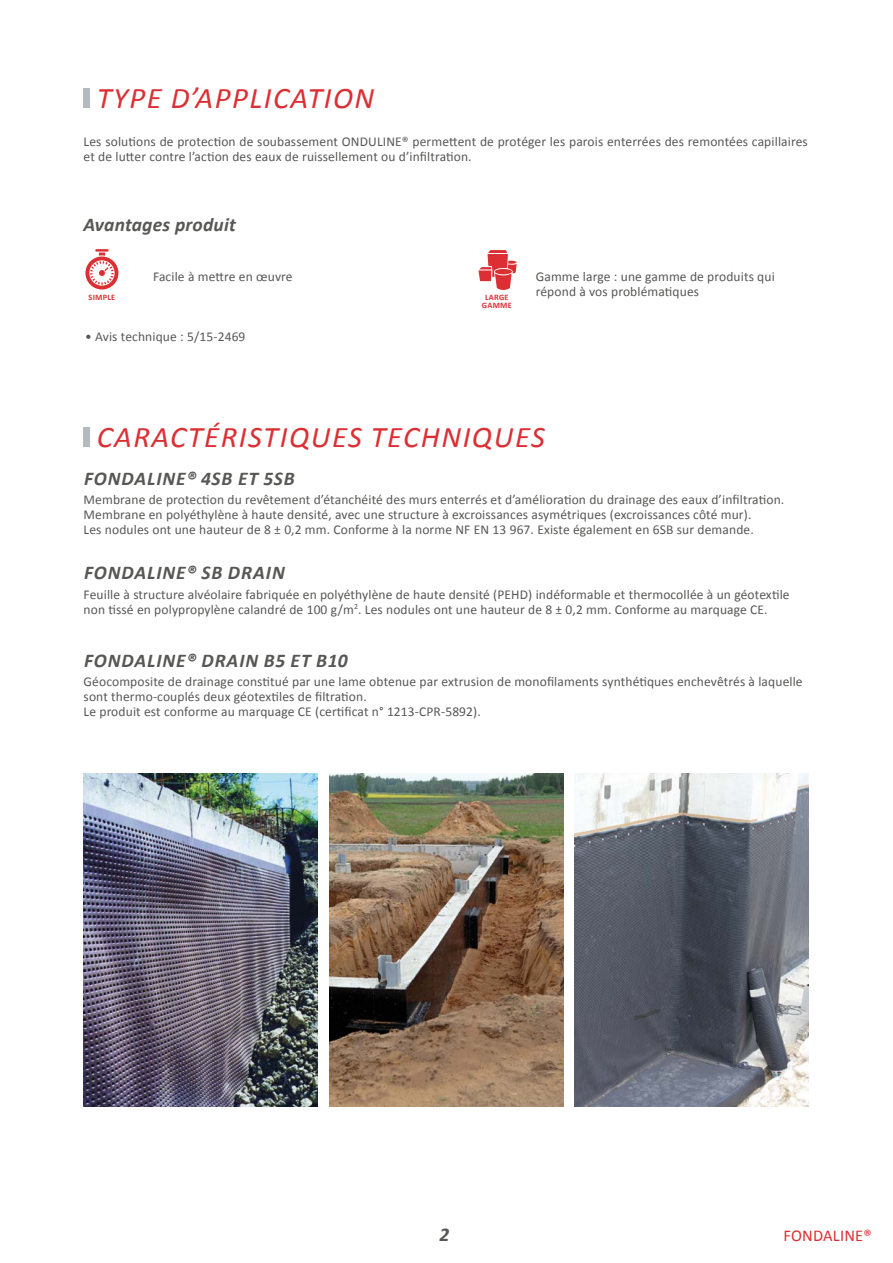
<style>
.page{position:relative;width:893px;height:1263px;background:#fff}
.page>*{position:absolute;margin:0;border:0;box-sizing:border-box;transform-origin:0 0}
.t1{font:italic 30px "Calibri";letter-spacing:.05em;color:#dc2f34}
.t2{font:italic 700 19.5px "Calibri";letter-spacing:.05em;color:#575756}
.t3{font:italic 700 19.5px "Calibri";letter-spacing:.01em;color:#575756}
.t4{font:16.5px "Calibri";letter-spacing:.01em;color:#dc2f34}
.t5{font:13.5px/15px "Calibri";letter-spacing:.01em;color:#575756}
.t6{font:700 8.4px/7.6px "Calibri";letter-spacing:.03em;color:#dc2f34;text-align:center}
</style>
<div class="page">
<div style="left:84px;top:89px;width:6px;height:19px;background:#b4babf"></div>
<div style="left:84px;top:428px;width:6px;height:19px;background:#b4babf"></div>
<img style="left:84px;top:774px;width:233px;height:332px">
<img style="left:329px;top:774px;width:234px;height:332px">
<img style="left:575px;top:774px;width:234px;height:332px">
<svg style="left:85px;top:249px;width:33px;height:40px"></svg>
<svg style="left:478px;top:250px;width:39px;height:40px"></svg>
<h1 class="t1" style="left:97px;top:77px;width:279px">TYPE D’APPLICATION</h1>
<p class="t5" style="left:84px;top:134px;width:726px">Les solutions de protection de soubassement ONDULINE® permettent de protéger les parois enterrées des remontées capillaires et de lutter contre l’action des eaux de ruissellement ou d’infiltration.</p>
<h2 class="t3" style="left:84px;top:212px;width:154px">Avantages produit</h2>
<p class="t5" style="left:153px;top:269px;width:141px">Facile à mettre en œuvre</p>
<p class="t6" style="left:89px;top:294px;width:28px">SIMPLE</p>
<p class="t6" style="left:482px;top:293px;width:32px">LARGE<br>GAMME</p>
<p class="t5" style="left:85px;top:329px;width:162px">• Avis technique : 5/15-2469</p>
<p class="t5" style="left:536px;top:269px;width:241px">Gamme large : une gamme de produits qui répond à vos problématiques</p>
<h1 class="t1" style="left:97px;top:416px;width:450px">CARACTÉRISTIQUES TECHNIQUES</h1>
<h2 class="t2" style="left:84px;top:466px;width:212px">FONDALINE® 4SB ET 5SB</h2>
<p class="t5" style="left:84px;top:492px;width:702px">Membrane de protection du revêtement d’étanchéité des murs enterrés et d’amélioration du drainage des eaux d’infiltration.<br>Membrane en polyéthylène à haute densité, avec une structure à excroissances asymétriques (excroissances côté mur).<br>Les nodules ont une hauteur de 8 ± 0,2 mm. Conforme à la norme NF EN 13 967. Existe également en 6SB sur demande.</p>
<h2 class="t2" style="left:84px;top:560px;width:202px">FONDALINE® SB DRAIN</h2>
<p class="t5" style="left:84px;top:587px;width:707px">Feuille à structure alvéolaire fabriquée en polyéthylène de haute densité (PEHD) indéformable et thermocollée à un géotextile non tissé en polypropylène calandré de 100 g/m<sup>2</sup>. Les nodules ont une hauteur de 8 ± 0,2 mm. Conforme au marquage CE.</p>
<h2 class="t2" style="left:84px;top:648px;width:265px">FONDALINE® DRAIN B5 ET B10</h2>
<p class="t5" style="left:84px;top:674px;width:721px">Géocomposite de drainage constitué par une lame obtenue par extrusion de monofilaments synthétiques enchevêtrés à laquelle sont thermo-couplés deux géotextiles de filtration.<br>Le produit est conforme au marquage CE (certificat n° 1213-CPR-5892).</p>
<h2 class="t2" style="left:439px;top:1222px;width:11px">2</h2>
<p class="t4" style="left:784px;top:1225px;width:90px">FONDALINE®</p>
</div>
